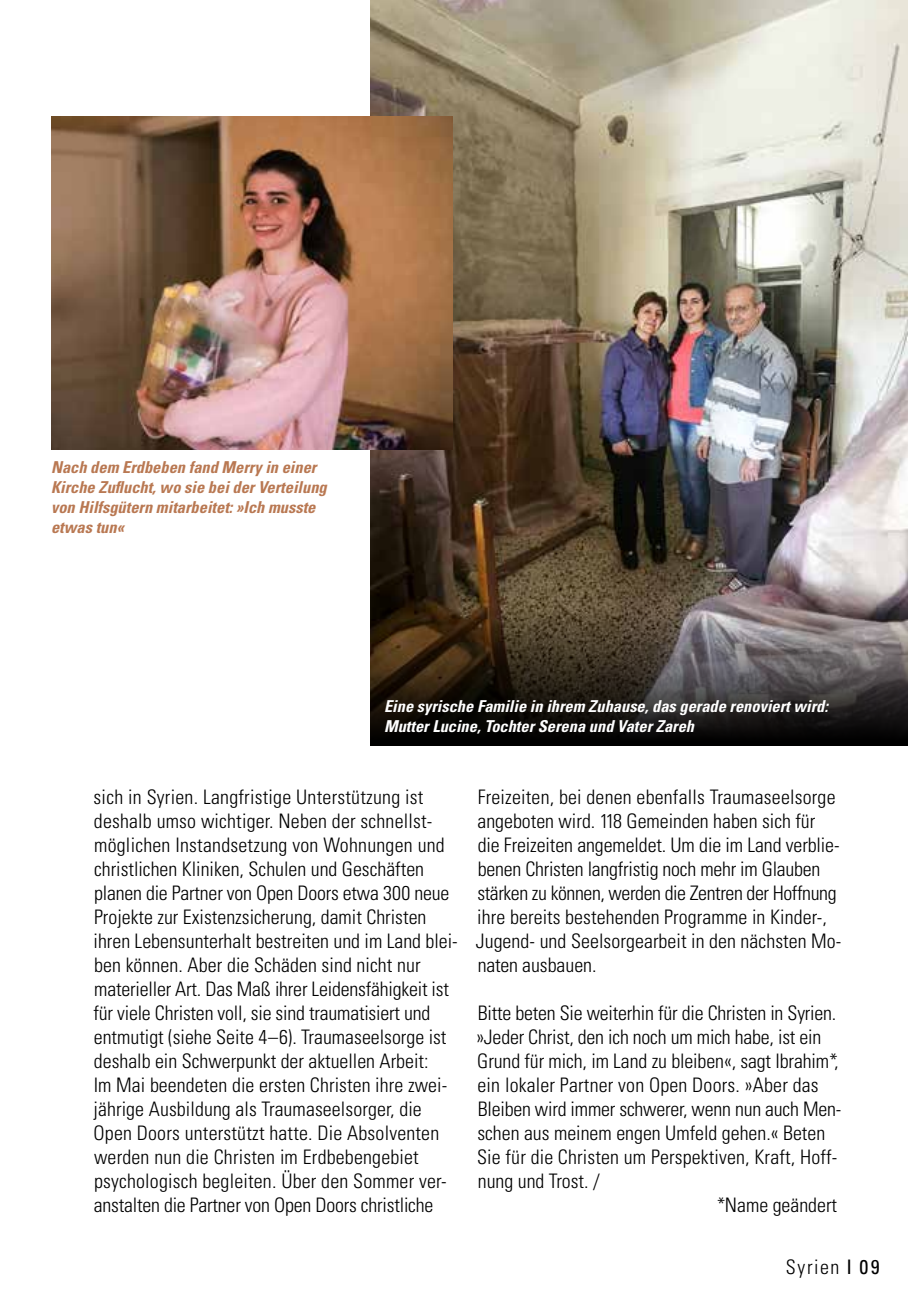
<style>
.page{position:relative;width:908px;height:1304px;background:#fff}
.page>*{position:absolute;margin:0;border:0;box-sizing:border-box;transform-origin:0 0}
.t1{font:300 condensed 20px/24px "Univers LT Std";color:#000}
.t2{font:italic 700 condensed 16.4px/20px "Univers LT Std";color:#b97852}
.t3{font:italic 700 condensed 16.4px/20px "Univers LT Std";color:#fff}
.s1{font-weight:400}
</style>
<div class="page">
<img style="left:370px;top:0;width:537px;height:590px">
<img style="left:51px;top:117px;width:401px;height:333px">
<svg style="left:370px;top:590px;width:537px;height:156px;background:#413932"></svg>
<p class="t2" style="left:51px;top:457px;width:277px">Nach dem Erdbeben fand Merry in einer Kirche Zuflucht, wo sie bei der Verteilung von Hilfsgütern mitarbeitet: »Ich musste etwas tun«</p>
<p class="t3" style="left:384px;top:696px;width:445px">Eine syrische Familie in ihrem Zuhause, das gerade renoviert wird:<br>Mutter Lucine, Tochter Serena und Vater Zareh</p>
<p class="t1" style="left:93px;top:785px;width:365px">sich in Syrien. Langfristige Unterstützung ist deshalb umso wichtiger. Neben der schnellst&shy;möglichen Instandsetzung von Wohnungen und christlichen Kliniken, Schulen und Geschäften planen die Partner von Open Doors etwa 300 neue Projekte zur Existenzsicherung, damit Christen ihren Lebensunterhalt bestreiten und im Land blei&shy;ben können. Aber die Schäden sind nicht nur materieller Art. Das Maß ihrer Leidensfähigkeit ist für viele Christen voll, sie sind traumatisiert und entmutigt (siehe Seite 4–6). Traumaseelsorge ist deshalb ein Schwerpunkt der aktuellen Arbeit:<br>Im Mai beendeten die ersten Christen ihre zwei&shy;jährige Ausbildung als Traumaseelsorger, die Open Doors unterstützt hatte. Die Absolventen werden nun die Christen im Erdbebengebiet psychologisch begleiten. Über den Sommer ver&shy;anstalten die Partner von Open Doors christliche</p>
<p class="t1" style="left:475px;top:785px;width:367px">Freizeiten, bei denen ebenfalls Traumaseelsorge angeboten wird. 118 Gemeinden haben sich für<br>die Freizeiten angemeldet. Um die im Land verblie&shy;benen Christen langfristig noch mehr im Glauben stärken zu können, werden die Zentren der Hoffnung ihre bereits bestehenden Programme in Kinder-, Jugend- und Seelsorgearbeit in den nächsten Mo&shy;naten ausbauen.</p>
<p class="t1" style="left:477px;top:1001px;width:360px">Bitte beten Sie weiterhin für die Christen in Syrien.</p>
<p class="t1" style="left:476px;top:1025px;width:346px">»Jeder Christ, den ich noch um mich habe, ist ein</p>
<p class="t1" style="left:477px;top:1049px;width:362px">Grund für mich, im Land zu bleiben«, sagt Ibrahim*,</p>
<p class="t1" style="left:477px;top:1073px;width:342px">ein lokaler Partner von Open Doors. »Aber das</p>
<p class="t1" style="left:477px;top:1097px;width:365px">Bleiben wird immer schwerer, wenn nun auch Men-</p>
<p class="t1" style="left:477px;top:1121px;width:349px">schen aus meinem engen Umfeld gehen.« Beten</p>
<p class="t1" style="left:477px;top:1145px;width:361px">Sie für die Christen um Perspektiven, Kraft, Hoff-</p>
<p class="t1" style="left:477px;top:1169px;width:123px">nung und Trost. /</p>
<p class="t1" style="left:716px;top:1193px;width:122px">*Name geändert</p>
<p class="t1" style="left:785px;top:1255px;width:95px">Syrien <span class="s1">I 09</span></p>
</div>
